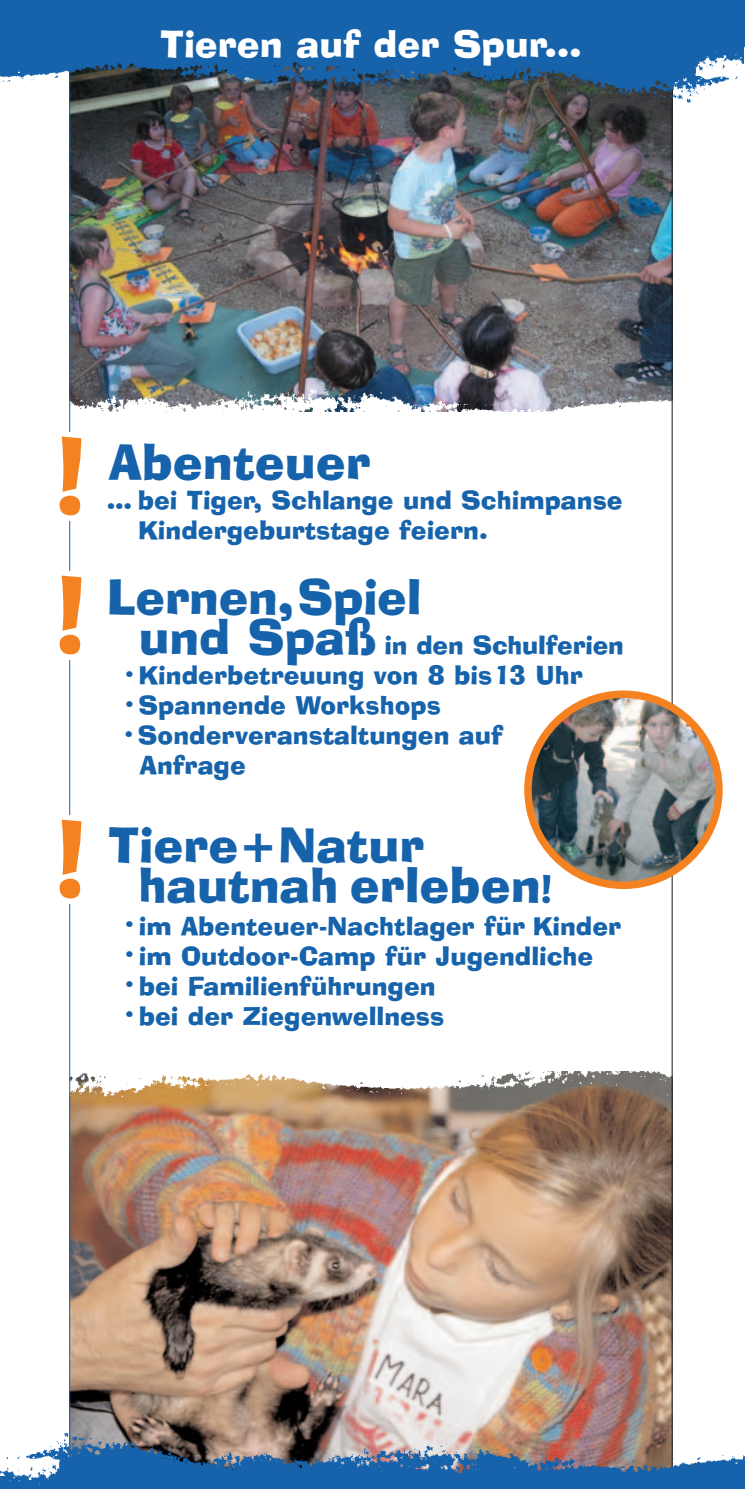
<style>
.page{position:relative;width:745px;height:1489px;background:#fff}
.page>*{position:absolute;margin:0;border:0;box-sizing:border-box;transform-origin:0 0}
.t1{font:100px/139px "Ad Lib BT";color:#f58220}
.t2{font:47.5px/40px "Ad Lib BT";color:#1663ac}
.t3{font:36.25px "Ad Lib BT";color:#fff}
.t4{font:25px/30px "Ad Lib BT";color:#1663ac}
.s1{font-size:47.5px}
.s2{font-size:36.25px}
</style>
<div class="page">
<img style="left:70px;top:1170px;width:602px;height:234px">
<img style="left:70px;top:1063px;width:602px;height:107px">
<img style="left:70px;top:119px;width:602px;height:253px">
<img style="left:70px;top:372px;width:602px;height:98px">
<hr style="left:672px;top:0;width:1px;height:1488px;background:#101a21">
<hr style="left:69px;top:0;width:1px;height:1488px;background:#1663ac">
<div style="left:0;top:0;width:745px;height:22px;background:#1663ac"></div>
<img style="left:524px;top:690px;width:199px;height:199px">
<div style="left:51px;top:432px;width:38px;height:88px;background:#fff"></div>
<div style="left:51px;top:571px;width:38px;height:88px;background:#fff"></div>
<div style="left:51px;top:815px;width:38px;height:88px;background:#fff"></div>
<img style="left:0;top:1404px;width:745px;height:84px">
<img style="left:0;top:22px;width:743px;height:97px">
<img style="left:743px;top:22px;width:2px;height:42px">
<div style="left:0;top:1476px;width:9px;height:12px;background:#1663ac"></div>
<h3 class="t3" style="left:160px;top:27px;width:422px">Tieren auf der Spur...</h3>
<h1 class="t1" style="left:55px;top:411px;width:33px">! !</h1>
<h1 class="t1" style="left:55px;top:794px;width:33px">!</h1>
<h2 class="t2" style="left:109px;top:444px;width:263px">Abenteuer</h2>
<p class="t4" style="left:138px;top:486px;width:486px;text-indent:-31px">… bei Tiger, Schlange und Schimpanse<br>Kindergeburtstage feiern.</p>
<h2 class="t2" style="left:107px;top:579px;width:316px">Lernen,Spiel</h2>
<p class="t4" style="left:139px;top:631px;width:487px"><span class="s1">und Spaß</span> in den Schulferien</p>
<p class="t4" style="left:125px;top:661px;width:459px">. Kinderbetreuung von 8 bis13 Uhr</p>
<p class="t4" style="left:125px;top:691px;width:317px">. Spannende Workshops</p>
<p class="t4" style="left:124px;top:721px;width:380px">. Sonderveranstaltungen auf</p>
<p class="t4" style="left:140px;top:751px;width:107px">Anfrage</p>
<h2 class="t2" style="left:138px;top:827px;width:415px;text-indent:-30px">Tiere+Natur hautnah erleben<span class="s2">!</span></h2>
<p class="t4" style="left:125px;top:911px;width:497px">. im Abenteuer-Nachtlager für Kinder . im Outdoor-Camp für Jugendliche<br>. bei Familienführungen<br>. bei der Ziegenwellness</p>
</div>
